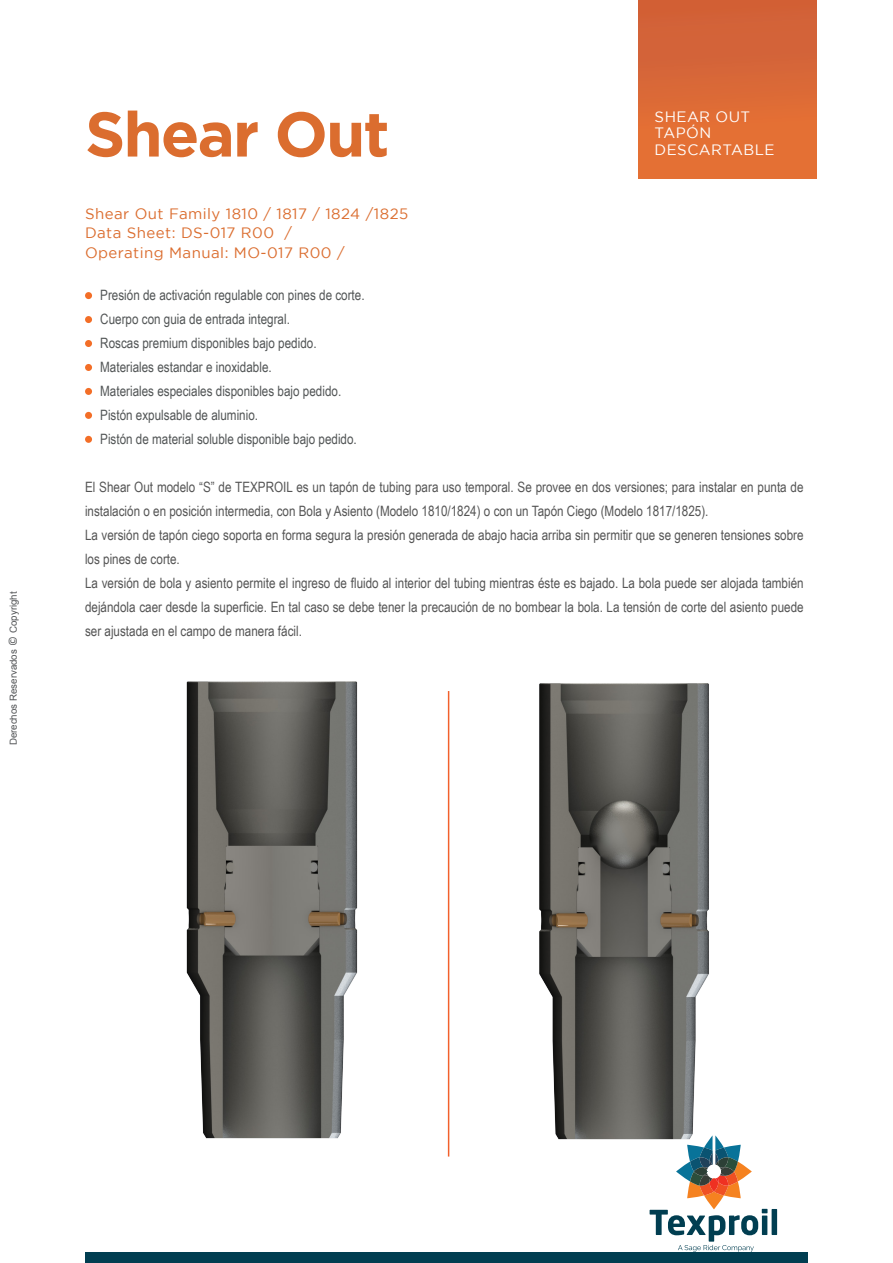
<style>
.page{position:relative;width:893px;height:1263px;background:#fff}
.page>*{position:absolute;margin:0;border:0;box-sizing:border-box;transform-origin:0 0}
.t1{font:700 63px "Gotham";letter-spacing:-.03em;color:#db6d2f}
.t2{font:15px "Gotham";letter-spacing:.03em;color:#db6d2f}
.t3{font:15px/16.5px "Gotham";letter-spacing:.03em;color:#fff}
.t4{font:14.25px/24px "Arial Narrow";color:#555}
.t5{font:14.25px/24px "Arial Narrow";color:#525556}
.t6{font:9.75px "Arial";color:#525456}
.s1{font-family:"Calibri";font-size:11.7px}
</style>
<div class="page">
<div style="left:639px;top:0;width:177px;height:178px;background:#da6936"></div>
<div style="left:85px;top:1253px;width:723px;height:10px;background:#013e51"></div>
<div style="left:772px;top:1209px;width:5px;height:26px;background:#013e51"></div>
<svg style="left:650px;top:1198px;width:117px;height:54px"></svg>
<hr style="left:448px;top:691px;width:1px;height:465px;background:#f2602c">
<div style="left:85px;top:292px;width:7px;height:7px;background:#f36e27;border-radius:50%"></div>
<div style="left:85px;top:340px;width:7px;height:7px;background:#f36e27;border-radius:50%"></div>
<div style="left:85px;top:388px;width:7px;height:7px;background:#f36e27;border-radius:50%"></div>
<div style="left:85px;top:316px;width:7px;height:7px;background:#f36e27;border-radius:50%"></div>
<div style="left:85px;top:364px;width:7px;height:7px;background:#f36e27;border-radius:50%"></div>
<div style="left:85px;top:436px;width:7px;height:7px;background:#f36e27;border-radius:50%"></div>
<div style="left:85px;top:412px;width:7px;height:7px;background:#f36e27;border-radius:50%"></div>
<img style="left:186px;top:681px;width:172px;height:458px">
<img style="left:539px;top:683px;width:213px;height:515px">
<p class="t6" style="left:7px;top:745px;width:155px;rotate:-90deg">Derechos Reservados <span class="s1">©</span> Copyright</p>
<p class="t1" style="left:85px;top:98px;width:306px">Shear Out</p>
<p class="t3" style="left:655px;top:108px;width:97px">SHEAR OUT</p>
<p class="t3" style="left:655px;top:124px;width:121px">TAPÓN<br>DESCARTABLE</p>
<p class="t2" style="left:85px;top:206px;width:325px">Shear Out Family 1810 / 1817 / 1824 /1825</p>
<p class="t2" style="left:85px;top:225px;width:209px">Data Sheet: DS-017 R00 /</p>
<p class="t2" style="left:85px;top:244px;width:261px">Operating Manual: MO-017 R00 /</p>
<p class="t5" style="left:100px;top:282px;width:266px">Presión de activación regulable con pines de corte.</p>
<p class="t5" style="left:100px;top:306px;width:218px">Cuerpo con guia de entrada integral.<br>Roscas premium disponibles bajo pedido.<br>Materiales estandar e inoxidable.</p>
<p class="t5" style="left:100px;top:378px;width:242px">Materiales especiales disponibles bajo pedido.</p>
<p class="t5" style="left:100px;top:402px;width:159px">Pistón expulsable de aluminio.</p>
<p class="t5" style="left:100px;top:426px;width:258px">Pistón de material soluble disponible bajo pedido.</p>
<p class="t4" style="left:85px;top:474px;width:720px">El Shear Out modelo “S” de TEXPROIL es un tapón de tubing para uso temporal. Se provee en dos versiones; para instalar en punta de instalación o en posición intermedia, con Bola y Asiento (Modelo 1810/1824) o con un Tapón Ciego (Modelo 1817/1825).</p>
<p class="t4" style="left:85px;top:522px;width:720px">La versión de tapón ciego soporta en forma segura la presión generada de abajo hacia arriba sin permitir que se generen tensiones sobre los pines de corte.</p>
<p class="t4" style="left:85px;top:570px;width:720px;text-align:justify">La versión de bola y asiento permite el ingreso de fluido al interior del tubing mientras éste es bajado. La bola puede ser alojada también dejándola caer desde la superficie. En tal caso se debe tener la precaución de no bombear la bola. La tensión de corte del asiento puede ser ajustada en el campo de manera fácil.</p>
</div>
